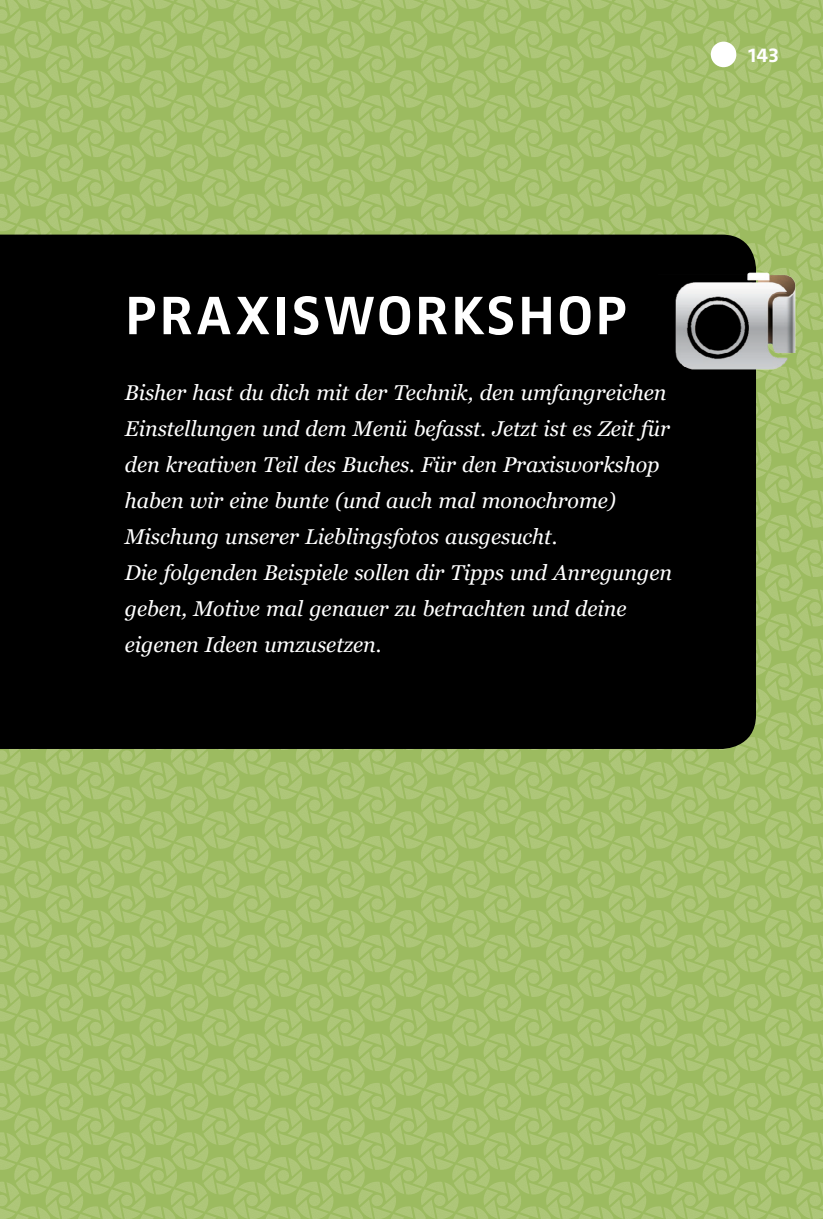
<style>
.page{position:relative;width:823px;height:1219px;background:#fff}
.page>*{position:absolute;margin:0;border:0;box-sizing:border-box;transform-origin:0 0}
.t1{font:700 56px "Zwo Pro";letter-spacing:.05em;color:#fff}
.t2{font:italic 21.4px/36px "Georgia Pro";color:#fff}
.t3{font:700 20.8px "Zwo Pro";color:#fff}
</style>
<div class="page">
<img style="left:0;top:0;width:822px;height:1219px">
<div style="left:0;top:235px;width:755px;height:514px;background:#000"></div>
<img style="left:658px;top:263px;width:152px;height:117px">
<div style="left:710px;top:42px;width:26px;height:25px;background:#fff;border-radius:50%"></div>
<p class="t3" style="left:747px;top:42px;width:32px">143</p>
<h1 class="t1" style="left:125px;top:283px;width:503px">PRAXISWORKSHOP</h1>
<p class="t2" style="left:125px;top:376px;width:548px">Bisher hast du dich mit der Technik, den umfangreichen Einstellungen und dem Menü befasst. Jetzt ist es Zeit für den kreativen Teil des Buches. Für den Praxisworkshop haben wir eine bunte (und auch mal monochrome)<br>Mischung unserer Lieblingsfotos ausgesucht.<br>Die folgenden Beispiele sollen dir Tipps und Anregungen geben, Motive mal genauer zu betrachten und deine eigenen Ideen umzusetzen.</p>
</div>
